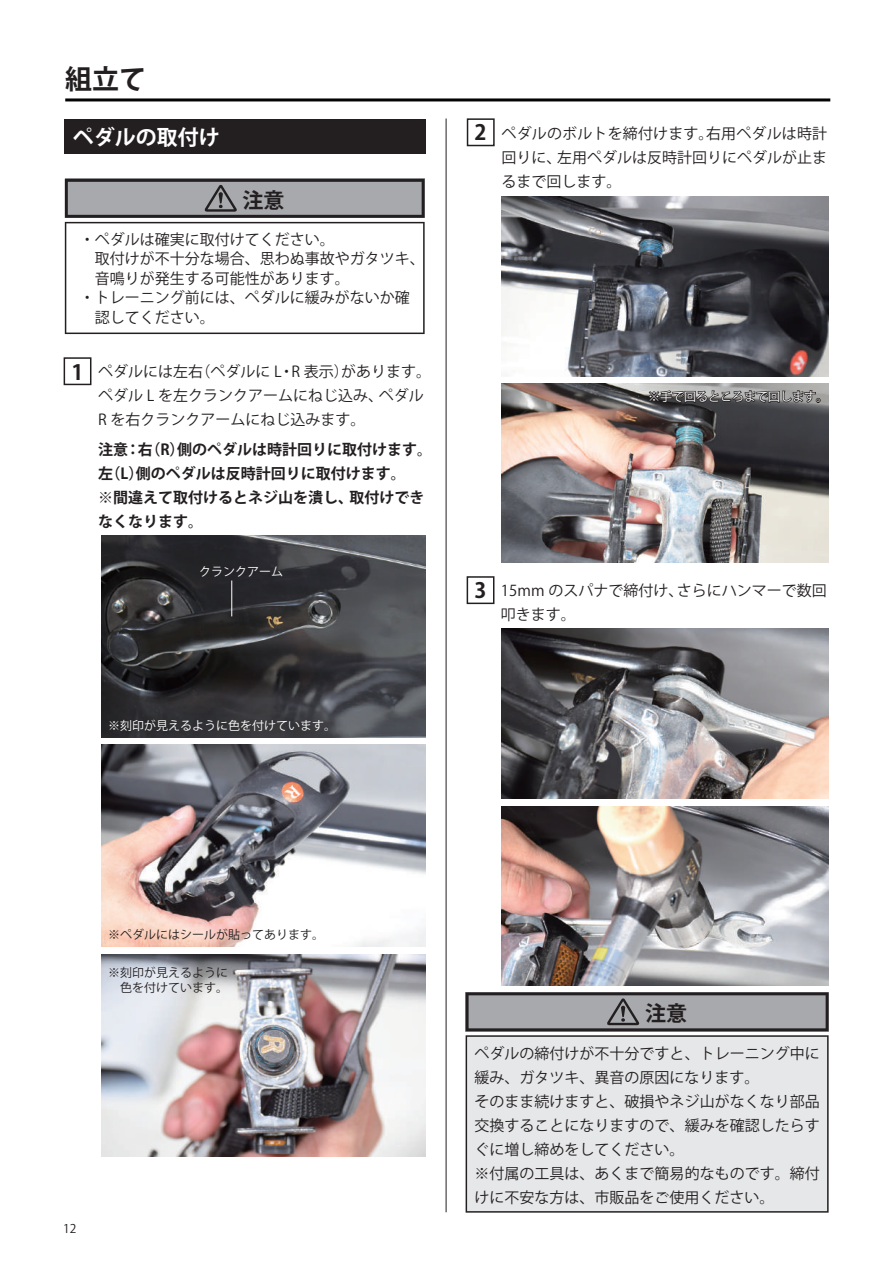
<style>
.page{position:relative;width:893px;height:1263px;background:#fff}
.page>*{position:absolute;margin:0;border:0;box-sizing:border-box;transform-origin:0 0}
.t1{font:700 27px "Koz Go Pr 6 N";color:#231f20}
.t2{font:700 21px "Koz Go Pr 6 N";color:#231f20}
.t3{font:700 21px "Koz Go Pr 6 N";color:#fff}
.t4{font:15px/24px "Koz Go Pr 6 N";color:#231f20}
.t5{font:700 15px/24px "Koz Go Pr 6 N";color:#231f20}
.t6{font:12px "Koz Go Pr 6 N";color:#fff}
.t7{font:12px/15px "Koz Go Pr 6 N";color:#231f20}
</style>
<div class="page">
<hr style="left:65px;top:98px;width:765px;height:3px;background:#030303">
<img style="left:101px;top:745px;width:325px;height:202px">
<img style="left:101px;top:954px;width:325px;height:202px">
<img style="left:101px;top:535px;width:325px;height:202px">
<img style="left:502px;top:807px;width:326px;height:179px">
<img style="left:502px;top:628px;width:326px;height:171px">
<img style="left:502px;top:197px;width:326px;height:179px">
<img style="left:502px;top:383px;width:326px;height:179px">
<hr style="left:446px;top:118px;width:1px;height:1094px;background:#231f20">
<div style="left:467px;top:576px;width:27px;height:28px;border:2px solid #231f20"></div>
<svg style="left:466px;top:992px;width:363px;height:39px;background:#909094"></svg>
<div style="left:466px;top:1035px;width:363px;height:177px;background:#e6e7e9"></div>
<div style="left:64px;top:357px;width:27px;height:28px;border:2px solid #231f20"></div>
<svg style="left:65px;top:179px;width:360px;height:155px"></svg>
<div style="left:64px;top:119px;width:361px;height:34px;background:#231f20"></div>
<div style="left:467px;top:118px;width:28px;height:28px;border:2px solid #231f20"></div>
<svg style="left:648px;top:389px;width:173px;height:15px;background:#5e5c5d"></svg>
<hr style="left:231px;top:580px;width:1px;height:36px;background:#fff">
<h1 class="t1" style="left:65px;top:64px;width:82px">組立て</h1>
<h2 class="t2" style="left:475px;top:120px;width:14px">2</h2>
<h2 class="t3" style="left:73px;top:126px;width:148px">ペダルの取付け</h2>
<p class="t4" style="left:502px;top:122px;width:327px;text-align:justify">ペダルのボルトを締付けます。右用ペダルは時計回りに、左用ペダルは反時計回りにペダルが止まるまで回します。</p>
<h2 class="t2" style="left:243px;top:188px;width:43px">注意</h2>
<p class="t4" style="left:80px;top:230px;width:347px;line-height:19.5px">・ペダルは確実に取付けてください。<br>　取付けが不十分な場合、思わぬ事故やガタツキ、　音鳴りが発生する可能性があります。<br>・トレーニング前には、ペダルに緩みがないか確　認してください。</p>
<h2 class="t2" style="left:72px;top:360px;width:14px">1</h2>
<p class="t4" style="left:98px;top:360px;width:335px">ペダルには左右（ペダルに L・R 表示）があります。ペダル L を左クランクアームにねじ込み、ペダル<br>R を右クランクアームにねじ込みます。</p>
<p class="t5" style="left:98px;top:437px;width:336px">注意：右（R）側のペダルは時計回りに取付けます。左（L）側のペダルは反時計回りに取付けます。<br>※間違えて取付けるとネジ山を潰し、取付けできなくなります。</p>
<p class="t6" style="left:199px;top:565px;width:85px">クランクアーム</p>
<p class="t6" style="left:108px;top:718px;width:229px">※刻印が見えるように色を付けています。</p>
<p class="t6" style="left:648px;top:390px;width:182px">※手で回るところまで回します。</p>
<h2 class="t2" style="left:475px;top:579px;width:14px">3</h2>
<p class="t4" style="left:501px;top:579px;width:327px">15mm のスパナで締付け、さらにハンマーで数回叩きます。</p>
<p class="t7" style="left:108px;top:927px;width:217px">※ペダルにはシールが貼ってあります。</p>
<p class="t7" style="left:108px;top:965px;width:121px">※刻印が見えるように　色を付けています。</p>
<p class="t7" style="left:63px;top:1221px;width:15px">12</p>
<h2 class="t2" style="left:645px;top:1002px;width:43px">注意</h2>
<p class="t4" style="left:474px;top:1041px;width:347px">ペダルの締付けが不十分ですと、トレーニング中に緩み、ガタツキ、異音の原因になります。<br>そのまま続けますと、破損やネジ山がなくなり部品交換することになりますので、緩みを確認したらすぐに増し締めをしてください。<br>※付属の工具は、あくまで簡易的なものです。締付けに不安な方は、市販品をご使用ください。</p>
</div>
